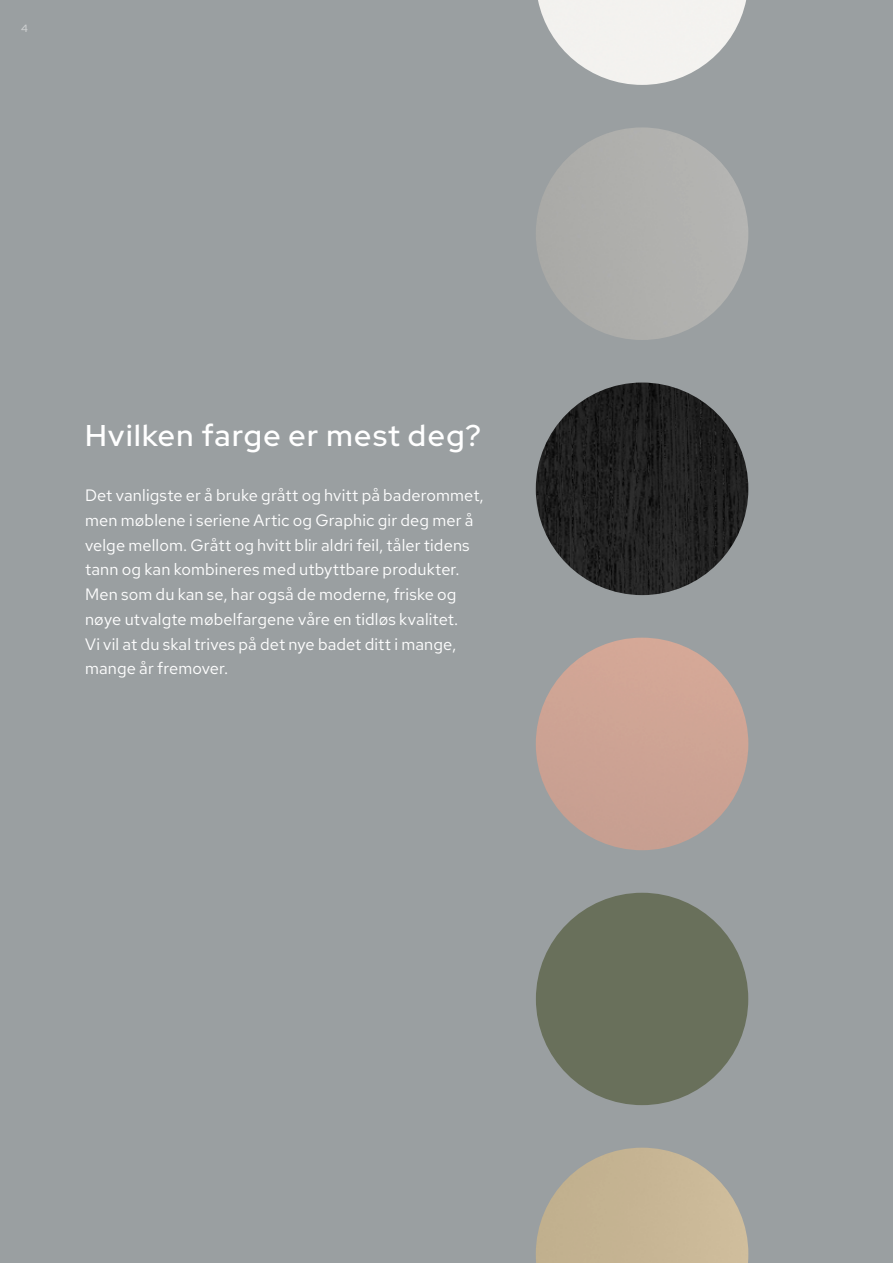
<style>
.page{position:relative;width:893px;height:1263px;background:#9a9fa1}
.page>*{position:absolute;margin:0;border:0;box-sizing:border-box;transform-origin:0 0}
.t1{font:500 30px "Red Hat Display";letter-spacing:.05em;color:#fff}
.t2{font:16.5px/24.8px "Red Hat Text";letter-spacing:.005em;color:#fff}
.t3{font:500 10.5px "Red Hat Display";color:#cbcdce}
</style>
<div class="page">
<div style="left:536px;top:127px;width:212px;height:213px;background:#b0b0ad;border-radius:106px"></div>
<img style="left:538px;top:0;width:208px;height:85px">
<img style="left:536px;top:382px;width:212px;height:213px;border-radius:106px">
<div style="left:536px;top:638px;width:212px;height:212px;background:#cea394;border-radius:106px"></div>
<div style="left:536px;top:893px;width:212px;height:212px;background:#69705b;border-radius:50%"></div>
<img style="left:536px;top:1148px;width:212px;height:115px">
<p class="t3" style="left:21px;top:21px;width:8px">4</p>
<h1 class="t1" style="left:85px;top:416px;width:397px">Hvilken farge er mest deg?</h1>
<p class="t2" style="left:85px;top:483px;width:400px">Det vanligste er å bruke grått og hvitt på baderommet, men møblene i seriene Artic og Graphic gir deg mer å velge mellom. Grått og hvitt blir aldri feil, tåler tidens tann og kan kombineres med utbyttbare produkter.<br>Men som du kan se, har også de moderne, friske og nøye utvalgte møbelfargene våre en tidløs kvalitet.<br>Vi vil at du skal trives på det nye badet ditt i mange, mange år fremover.</p>
</div>
